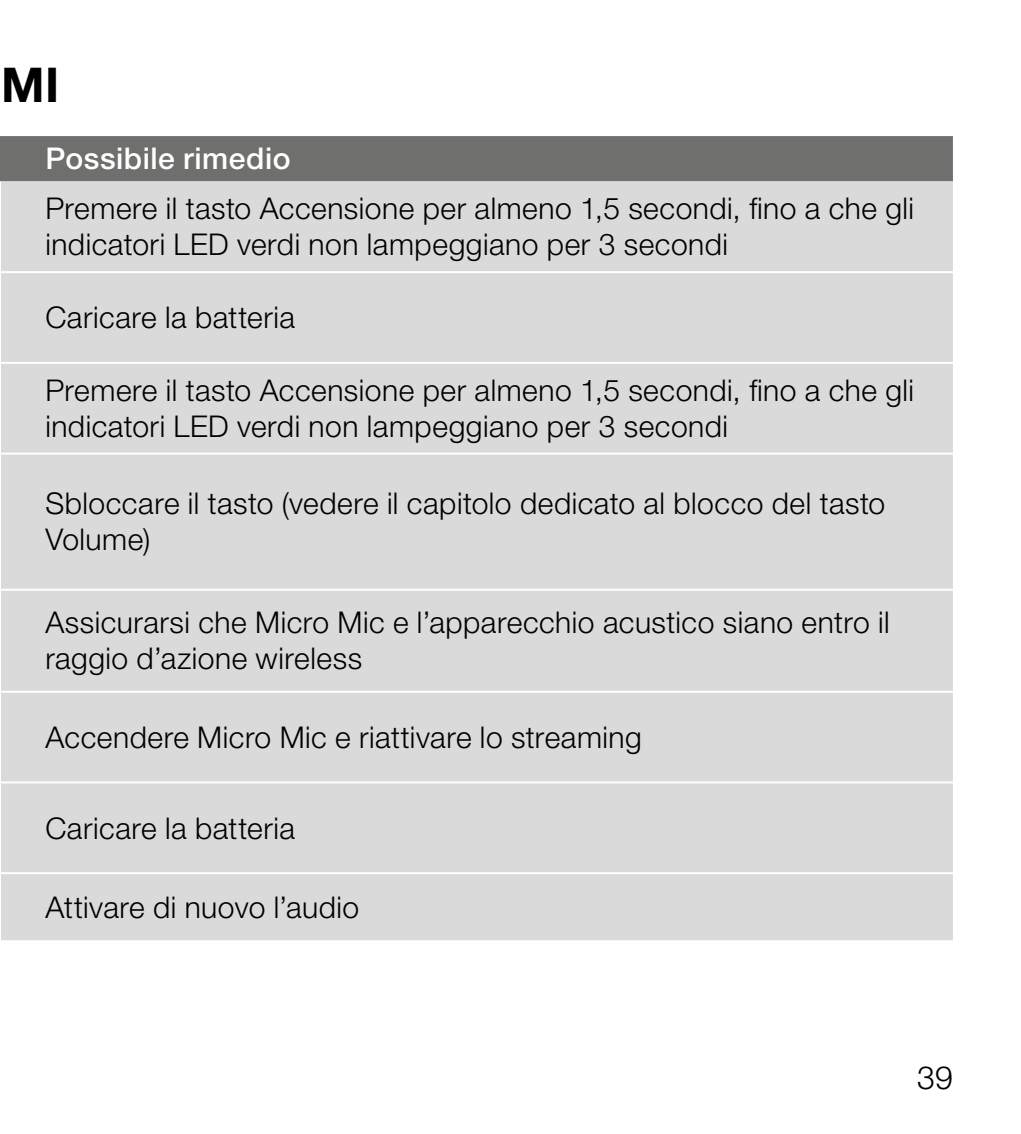
<style>
.page{position:relative;width:1021px;height:1134px;background:#fff}
.page>*{position:absolute;margin:0;border:0;box-sizing:border-box;transform-origin:0 0}
.t1{font:700 48px "Helvetica Neue LT Pro";color:#000}
.t2{font:300 32px "Helvetica Neue LT Pro";color:#000}
.t3{font:300 30px/36px "Helvetica Neue LT Pro";letter-spacing:.015em;color:#000}
.t4{font:500 30px "Helvetica Neue LT Pro";letter-spacing:.015em;color:#fff}
</style>
<div class="page">
<div style="left:0;top:136px;width:952px;height:45px;background:#6f6f6e"></div>
<div style="left:1px;top:181px;width:951px;height:759px;background:#dadada"></div>
<hr style="left:0;top:271px;width:952px;height:2px;background:#fff">
<hr style="left:0;top:362px;width:952px;height:2px;background:#fff">
<hr style="left:0;top:453px;width:952px;height:2px;background:#fff">
<hr style="left:0;top:589px;width:952px;height:2px;background:#fff">
<hr style="left:0;top:691px;width:952px;height:2px;background:#fff">
<hr style="left:0;top:781px;width:952px;height:2px;background:#fff">
<hr style="left:0;top:872px;width:952px;height:2px;background:#fff">
<h1 class="t1" style="left:1px;top:55px;width:60px">MI</h1>
<p class="t4" style="left:45px;top:141px;width:247px">Possibile rimedio</p>
<p class="t3" style="left:45px;top:190px;width:870px">Premere il tasto Accensione per almeno 1,5 secondi, fino a che gli indicatori LED verdi non lampeggiano per 3 secondi</p>
<p class="t3" style="left:45px;top:299px;width:251px">Caricare la batteria</p>
<p class="t3" style="left:45px;top:372px;width:870px">Premere il tasto Accensione per almeno 1,5 secondi, fino a che gli indicatori LED verdi non lampeggiano per 3 secondi</p>
<p class="t3" style="left:45px;top:485px;width:841px">Sbloccare il tasto (vedere il capitolo dedicato al blocco del tasto<br>Volume)</p>
<p class="t3" style="left:45px;top:604px;width:845px">Assicurarsi che Micro Mic e l’apparecchio acustico siano entro il raggio d’azione wireless</p>
<p class="t3" style="left:45px;top:718px;width:598px">Accendere Micro Mic e riattivare lo streaming</p>
<p class="t3" style="left:45px;top:809px;width:251px">Caricare la batteria</p>
<p class="t3" style="left:45px;top:889px;width:315px">Attivare di nuovo l’audio</p>
<p class="t2" style="left:917px;top:1058px;width:37px">39</p>
</div>
